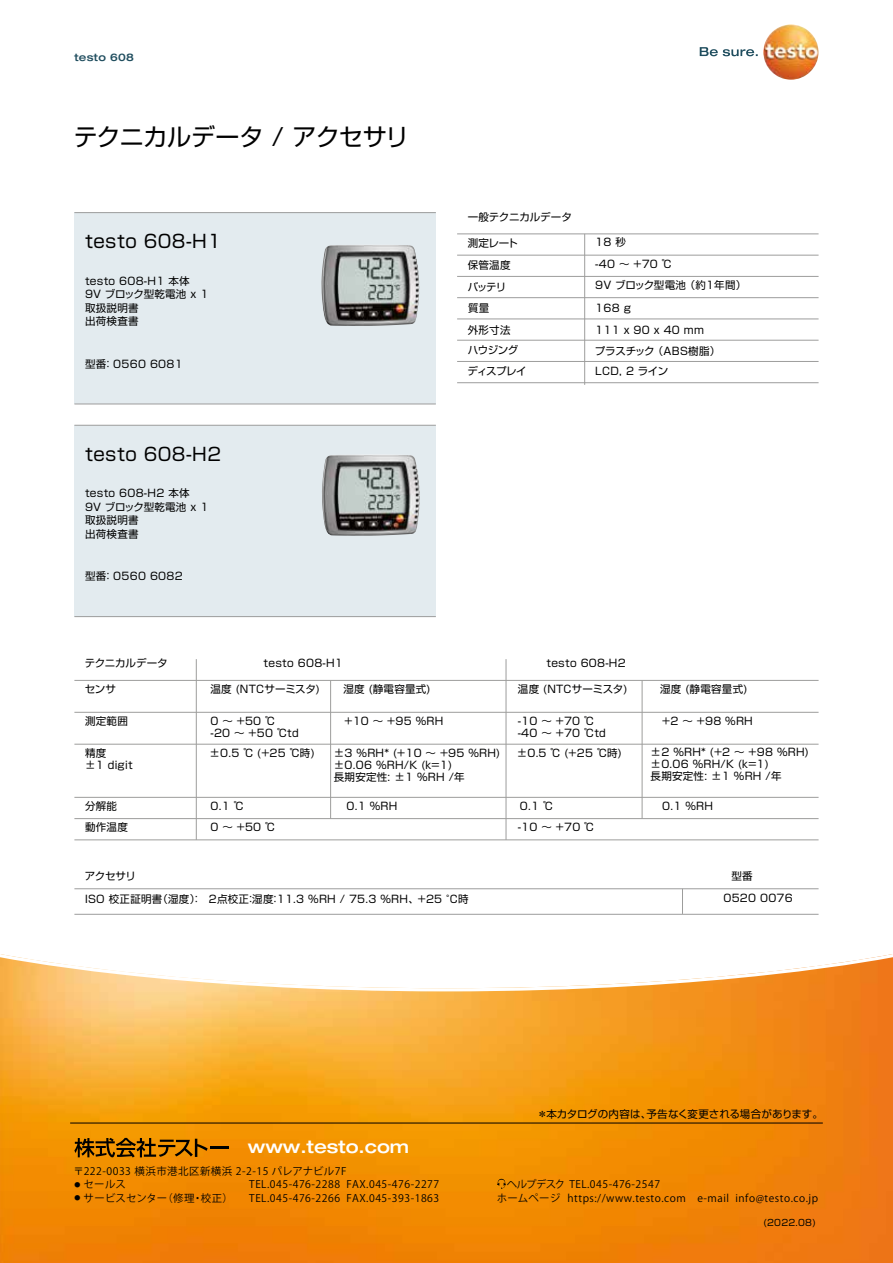
<style>
.page{position:relative;width:893px;height:1263px;background:#fff}
.page>*{position:absolute;margin:0;border:0;box-sizing:border-box;transform-origin:0 0}
.t1{font:24px "Shin Go Pro";letter-spacing:-.02em;color:#000}
.t2{font:18px "Shin Go Pro";letter-spacing:.025em;color:#000}
.t3{font:500 expanded 17.85px "Helvetica Neue LTW1 G";color:#fff}
.t4{font:10.5px/12px "Shin Go Pro";letter-spacing:.025em;color:#000}
.t5{font:10.5px "Shin Go Pro";letter-spacing:-.02em;color:#000}
.t6{font:10.5px "Shin Go Pro";color:#000}
.t7{font:10.5px "Shin Go Pro";letter-spacing:-.005em;color:#000}
.t8{font:500 expanded 10.5px "Helvetica Neue LTW1 G";letter-spacing:.025em;color:#1f4d5e}
.t9{font:10.5px "Shin Go Pro";letter-spacing:-.01em;color:#000}
.t10{font:10.35px "Gothic BBB Pr 5 Medium 90 msp RKSJ H";letter-spacing:.05em;color:#000}
.t11{font:10.35px "Gothic BBB Pr 6 Medium 90 msp RKSJ H";letter-spacing:.05em;color:#000}
.t12{font:10.35px "Shin Go Pr 5 Bold 90 msp RKSJ H";color:#000}
.t13{font:9px "Shin Go Pro";letter-spacing:.03em;color:#000}
.s1{font-size:6px}
.s2{font-family:"Shin Go Pr 5 Bold 90 msp RKSJ H"}
.s3{font-family:"Shin Go Pr 5 Bold 90 msp RKSJ H";font-size:6px}
</style>
<div class="page">
<div style="left:74px;top:213px;width:362px;height:191px;background:#e3ebef"></div>
<div style="left:74px;top:425px;width:362px;height:192px;background:#e3ebef"></div>
<hr style="left:74px;top:212px;width:362px;height:1px;background:#9d9d9c">
<hr style="left:74px;top:425px;width:362px;height:1px;background:#9d9d9c">
<hr style="left:74px;top:404px;width:362px;height:1px;background:#9d9d9c">
<hr style="left:74px;top:616px;width:362px;height:1px;background:#9d9d9c">
<img style="left:321px;top:245px;width:98px;height:81px">
<img style="left:322px;top:455px;width:98px;height:81px">
<svg style="left:700px;top:47px;width:58px;height:9px"></svg>
<img style="left:763px;top:24px;width:56px;height:56px;border-radius:28px">
<hr style="left:457px;top:233px;width:362px;height:1px;background:#9d9d9c">
<hr style="left:457px;top:255px;width:362px;height:1px;background:#9d9d9c">
<hr style="left:457px;top:276px;width:362px;height:1px;background:#9d9d9c">
<hr style="left:457px;top:297px;width:362px;height:1px;background:#9d9d9c">
<hr style="left:457px;top:319px;width:362px;height:1px;background:#9d9d9c">
<hr style="left:457px;top:340px;width:362px;height:1px;background:#9d9d9c">
<hr style="left:457px;top:361px;width:362px;height:1px;background:#9d9d9c">
<hr style="left:457px;top:382px;width:362px;height:1px;background:#9d9d9c">
<hr style="left:584px;top:234px;width:1px;height:151px;background:#9d9d9c">
<hr style="left:74px;top:680px;width:745px;height:1px;background:#9d9d9c">
<hr style="left:74px;top:712px;width:745px;height:1px;background:#9d9d9c">
<hr style="left:74px;top:744px;width:745px;height:1px;background:#9d9d9c">
<hr style="left:74px;top:797px;width:745px;height:1px;background:#9d9d9c">
<hr style="left:74px;top:818px;width:745px;height:1px;background:#9d9d9c">
<hr style="left:74px;top:839px;width:745px;height:1px;background:#9d9d9c">
<hr style="left:196px;top:659px;width:1px;height:181px;background:#9d9d9c">
<hr style="left:330px;top:680px;width:1px;height:139px;background:#9d9d9c">
<hr style="left:642px;top:680px;width:1px;height:139px;background:#9d9d9c">
<hr style="left:506px;top:659px;width:1px;height:181px;background:#9d9d9c">
<hr style="left:74px;top:914px;width:745px;height:1px;background:#9d9d9c">
<hr style="left:74px;top:888px;width:745px;height:1px;background:#9d9d9c">
<svg style="left:682px;top:889px;width:1px;height:25px"></svg>
<svg style="left:0;top:954px;width:893px;height:309px;background:#f49d2b"></svg>
<hr style="left:70px;top:1123px;width:753px;height:1px;background:#000">
<svg style="left:74px;top:1138px;width:134px;height:19px;background:#9c5e00"></svg>
<hr style="left:210px;top:1146px;width:19px;height:3px;background:#000">
<svg style="left:497px;top:1179px;width:9px;height:10px"></svg>
<p class="t8" style="left:74px;top:51px;width:61px">testo 608</p>
<h1 class="t1" style="left:74px;top:118px;width:337px">テクニカルデータ / アクセサリ</h1>
<h2 class="t2" style="left:85px;top:226px;width:137px">testo 608-H1</h2>
<p class="t4" style="left:85px;top:273px;width:125px;line-height:13.5px">testo 608-H1 本体<br>9V ブロック型乾電池 x 1取扱説明書<br>出荷検査書</p>
<p class="t4" style="left:85px;top:356px;width:99px">型番： 0560 6081</p>
<h2 class="t2" style="left:85px;top:439px;width:137px">testo 608-H2</h2>
<p class="t4" style="left:85px;top:485px;width:125px;line-height:13.5px">testo 608-H2 本体<br>9V ブロック型乾電池 x 1取扱説明書<br>出荷検査書</p>
<p class="t4" style="left:85px;top:569px;width:99px">型番： 0560 6082</p>
<p class="t7" style="left:468px;top:208px;width:106px">一般テクニカルデータ</p>
<p class="t4" style="left:468px;top:236px;width:52px">測定レート</p>
<p class="t4" style="left:595px;top:235px;width:32px">18 秒</p>
<p class="t4" style="left:468px;top:257px;width:44px">保管温度</p>
<p class="t4" style="left:595px;top:256px;width:79px">-40 ～ +70 ℃</p>
<p class="t4" style="left:468px;top:280px;width:40px">バッテリ</p>
<p class="t5" style="left:595px;top:276px;width:153px">9V ブロック型電池 （約１年間）</p>
<p class="t4" style="left:595px;top:301px;width:37px">168 g</p>
<p class="t4" style="left:468px;top:322px;width:44px">外形寸法</p>
<p class="t4" style="left:595px;top:322px;width:110px">111 x 90 x 40 mm</p>
<p class="t4" style="left:468px;top:343px;width:52px">ハウジング</p>
<p class="t5" style="left:595px;top:342px;width:127px">プラスチック （ABS樹脂）</p>
<p class="t4" style="left:467px;top:364px;width:61px">ディスプレイ</p>
<p class="t4" style="left:595px;top:364px;width:75px">LCD, 2 ライン</p>
<p class="t4" style="left:468px;top:300px;width:23px">質量</p>
<p class="t9" style="left:85px;top:655px;width:84px">テクニカルデータ</p>
<p class="t4" style="left:264px;top:656px;width:81px">testo 608-H1</p>
<p class="t4" style="left:546px;top:656px;width:81px">testo 608-H2</p>
<p class="t4" style="left:85px;top:682px;width:33px">センサ</p>
<p class="t4" style="left:210px;top:682px;width:111px">温度 (NTCサーミスタ)</p>
<p class="t4" style="left:85px;top:713px;width:44px">測定範囲</p>
<p class="t4" style="left:210px;top:713px;width:90px">0 ～ +50 ℃<br>-20 ～ +50 ℃td</p>
<p class="t4" style="left:85px;top:745px;width:49px">精度<br>±1 digit</p>
<p class="t4" style="left:209px;top:745px;width:107px">±0.5 ℃ (+25 ℃時)</p>
<p class="t4" style="left:85px;top:799px;width:34px">分解能</p>
<p class="t4" style="left:210px;top:799px;width:35px">0.1 ℃</p>
<p class="t4" style="left:343px;top:682px;width:89px">湿度 (静電容量式)</p>
<p class="t4" style="left:344px;top:713px;width:100px">+10 ～ +95 %RH</p>
<p class="t4" style="left:334px;top:745px;width:168px">±3 %RH* (+10 ～ +95 %RH) ±0.06 %RH/K (k=1)<br>長期安定性: ±1 %RH /年</p>
<p class="t4" style="left:347px;top:799px;width:52px">0.1 %RH</p>
<p class="t4" style="left:518px;top:682px;width:111px">温度 (NTCサーミスタ)</p>
<p class="t4" style="left:518px;top:713px;width:90px">-10 ～ +70 ℃ -40 ～ +70 ℃td</p>
<p class="t4" style="left:517px;top:745px;width:107px">±0.5 ℃ (+25 ℃時)</p>
<p class="t4" style="left:518px;top:794px;width:79px;line-height:21.3px">0.1 ℃<br>-10 ～ +70 ℃</p>
<p class="t4" style="left:85px;top:820px;width:44px">動作温度</p>
<p class="t4" style="left:210px;top:820px;width:67px">0 ～ +50 ℃</p>
<p class="t4" style="left:660px;top:682px;width:89px">湿度 (静電容量式)</p>
<p class="t4" style="left:662px;top:713px;width:92px">+2 ～ +98 %RH</p>
<p class="t4" style="left:651px;top:745px;width:160px">±2 %RH* (+2 ～ +98 %RH) ±0.06 %RH/K (k=1)<br>長期安定性: ±1 %RH /年</p>
<p class="t4" style="left:662px;top:799px;width:52px">0.1 %RH</p>
<p class="t4" style="left:85px;top:869px;width:53px">アクセサリ</p>
<p class="t4" style="left:731px;top:869px;width:23px">型番</p>
<p class="t4" style="left:85px;top:892px;width:385px">ISO 校正証明書（湿度）：　２点校正：湿度：11.3 %RH / 75.3 %RH、+25 °C時</p>
<p class="t4" style="left:723px;top:891px;width:71px">0520 0076</p>
<h3 class="t3" style="left:248px;top:1135px;width:163px">www.testo.com</h3>
<p class="t10" style="left:74px;top:1165px;width:274px">〒222-0033 横浜市港北区新横浜 2-2-15 パレアナビル7F</p>
<p class="t12" style="left:74px;top:1178px;width:53px"><span class="s1">●</span> セールス</p>
<p class="t10" style="left:235px;top:1178px;width:206px"><span class="s2">　</span> TEL.045-476-2288 FAX.045-476-2277</p>
<p class="t10" style="left:74px;top:1192px;width:366px"><span class="s3">●</span> <span class="s2">サービスセンター（修理・校正） 　</span> TEL.045-476-2266 FAX.045-393-1863</p>
<p class="t6" style="left:537px;top:1105px;width:287px">＊本カタログの内容は、予告なく変更される場合があります。</p>
<p class="t11" style="left:507px;top:1178px;width:155px">ヘルプデスク TEL.045-476-2547</p>
<p class="t10" style="left:497px;top:1192px;width:323px">ホームページ https://www.testo.com　e-mail info@testo.co.jp</p>
<p class="t13" style="left:764px;top:1215px;width:54px">(2022.08)</p>
</div>
